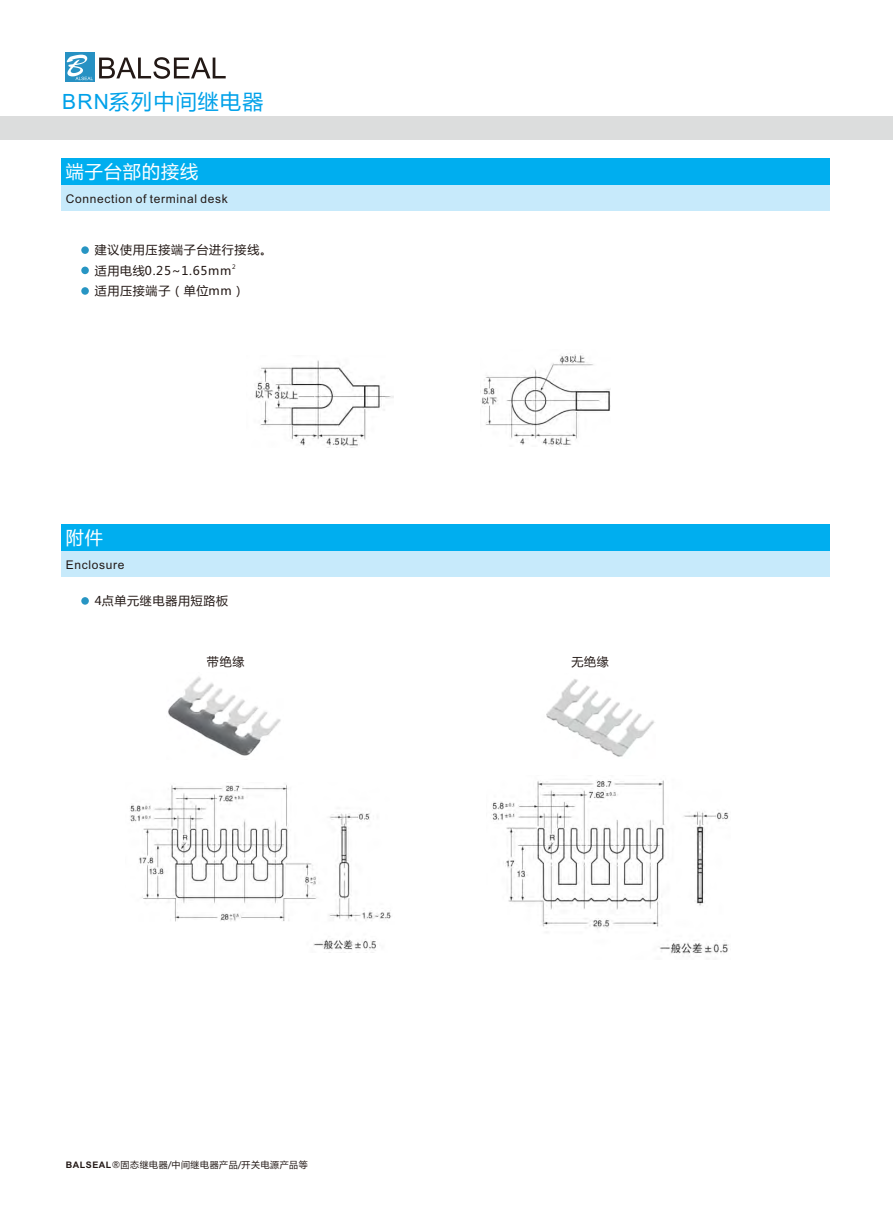
<style>
.page{position:relative;width:893px;height:1212px;background:#fff}
.page>*{position:absolute;margin:0;border:0;box-sizing:border-box;transform-origin:0 0}
.t1{font:21px "Microsoft Ya Hei";letter-spacing:.06em;color:#00a1e9}
.t2{font:18px "Microsoft Ya Hei";letter-spacing:.06em;color:#fff}
.t3{font:12px/20.7px "Microsoft Ya Hei";letter-spacing:.06em;color:#231916}
.t4{font:12px "Arial";letter-spacing:.055em;color:#231916}
.t5{font:9px "Microsoft Ya Hei";letter-spacing:.06em;color:#231916}
.t6{font:6px "Microsoft Ya Hei";color:#231916}
.s1{font-family:"Arial"}
.s2{font-family:"Arial";font-weight:700}
</style>
<div class="page">
<div style="left:61px;top:184px;width:768px;height:26px;background:#c7eafb"></div>
<div style="left:61px;top:158px;width:768px;height:26px;background:#00aeef"></div>
<div style="left:0;top:116px;width:893px;height:24px;background:#dcdddd"></div>
<div style="left:61px;top:550px;width:768px;height:26px;background:#c7eafb"></div>
<div style="left:61px;top:524px;width:768px;height:27px;background:#00aeef"></div>
<div style="left:81px;top:246px;width:8px;height:8px;background:#2795c3;border-radius:50%"></div>
<div style="left:81px;top:267px;width:8px;height:7px;background:#2795c3;border-radius:50%"></div>
<div style="left:81px;top:287px;width:8px;height:8px;background:#2795c3;border-radius:50%"></div>
<img style="left:255px;top:360px;width:138px;height:86px">
<img style="left:480px;top:354px;width:130px;height:92px">
<img style="left:168px;top:676px;width:113px;height:80px">
<img style="left:546px;top:679px;width:109px;height:78px">
<img style="left:130px;top:784px;width:262px;height:169px">
<img style="left:491px;top:779px;width:238px;height:178px">
<div style="left:81px;top:597px;width:8px;height:8px;background:#2795c3;border-radius:50%"></div>
<div style="left:65px;top:52px;width:30px;height:30px;background:#2791c3"></div>
<svg style="left:67px;top:55px;width:26px;height:25px"></svg>
<svg style="left:99px;top:57px;width:127px;height:22px"></svg>
<h1 class="t1" style="left:62px;top:92px;width:203px"><span class="s1">BRN</span>系列中间继电器</h1>
<h2 class="t2" style="left:66px;top:164px;width:134px">端子台部的接线</h2>
<p class="t4" style="left:66px;top:194px;width:164px">Connection of terminal desk</p>
<p class="t3" style="left:95px;top:240px;width:179px">建议使用压接端子台进行接线。适用电线0.25~1.65mm</p>
<p class="t6" style="left:232px;top:264px;width:5px">2</p>
<p class="t3" style="left:95px;top:282px;width:151px">适用压接端子（单位mm）</p>
<h2 class="t2" style="left:66px;top:530px;width:39px">附件</h2>
<p class="t4" style="left:66px;top:560px;width:60px">Enclosure</p>
<p class="t3" style="left:95px;top:591px;width:135px">4点单元继电器用短路板</p>
<p class="t3" style="left:207px;top:652px;width:39px">带绝缘</p>
<p class="t3" style="left:571px;top:652px;width:39px">无绝缘</p>
<p class="t5" style="left:66px;top:1161px;width:243px"><span class="s2">BALSEAL</span>®固态继电器/中间继电器产品/开关电源产品等</p>
</div>
